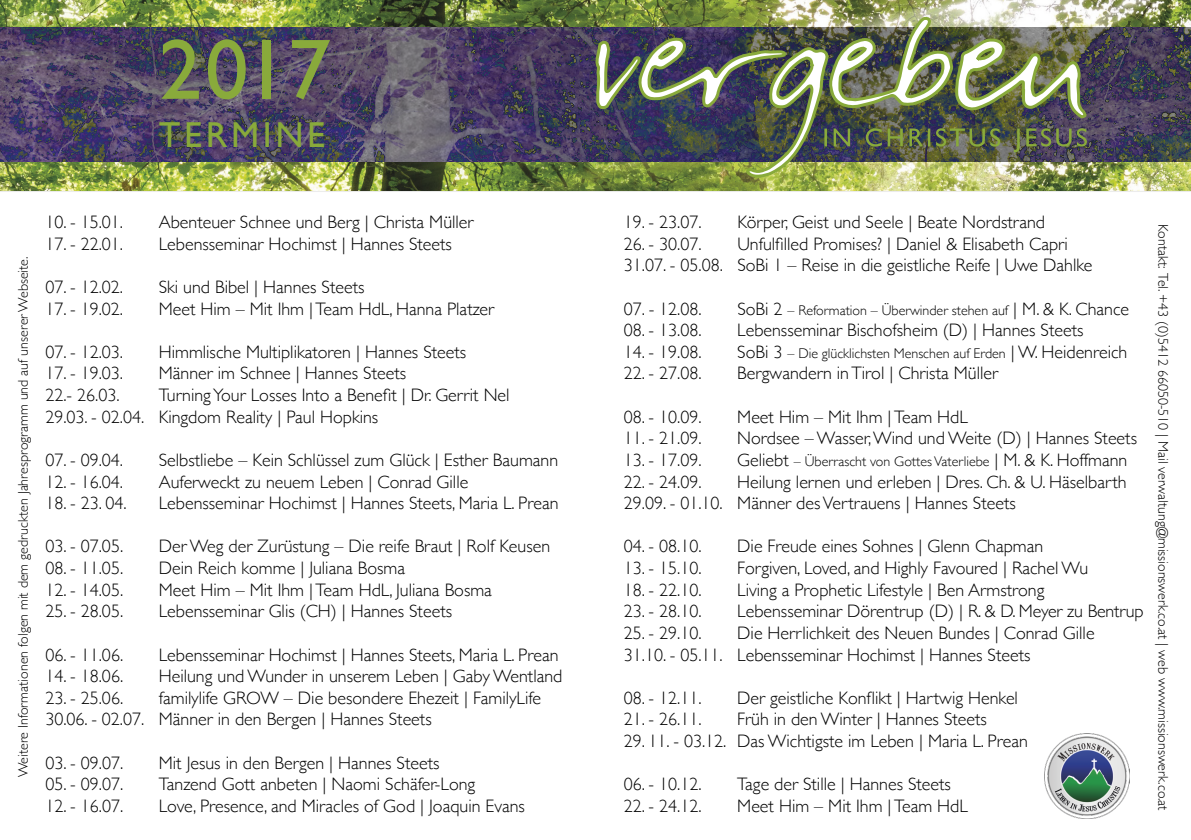
<style>
.page{position:relative;width:1191px;height:840px;background:#fff}
.page>*{position:absolute;margin:0;border:0;box-sizing:border-box;transform-origin:0 0}
.t1{font:86px "Gill Sans";color:#89aa3b}
.t2{font:36px "Gill Sans";letter-spacing:.1em;color:#89aa3b}
.t3{font:300 18px/21.6px "Gill Sans";color:#000}
.t4{font:300 14px "Gill Sans";color:#000}
.s1{font-size:18px}
</style>
<div class="page">
<img style="left:0;top:0;width:1191px;height:192px">
<img style="left:0;top:27px;width:1191px;height:135px">
<img style="left:595px;top:16px;width:490px;height:163px">
<img style="left:824px;top:128px;width:263px;height:24px">
<img style="left:1044px;top:733px;width:85px;height:85px">
<h1 class="t1" style="left:159px;top:19px;width:173px">2017</h1>
<h2 class="t2" style="left:159px;top:113px;width:168px">TERMINE</h2>
<p class="t4" style="left:12px;top:776px;width:522px;rotate:-90deg">Weitere Informationen folgen mit dem gedruckten Jahresprogramm und auf unserer Webseite.</p>
<p class="t3" style="left:45px;top:210px;width:79px">10. - 15.01.</p>
<p class="t3" style="left:159px;top:210px;width:316px">Abenteuer Schnee und Berg | Christa Müller</p>
<p class="t3" style="left:45px;top:232px;width:79px">17. - 22.01.</p>
<p class="t3" style="left:159px;top:232px;width:295px">Lebensseminar Hochimst | Hannes Steets</p>
<p class="t3" style="left:45px;top:275px;width:79px">07. - 12.02.</p>
<p class="t3" style="left:159px;top:275px;width:207px">Ski und Bibel | Hannes Steets</p>
<p class="t3" style="left:45px;top:297px;width:79px">17. - 19.02.</p>
<p class="t3" style="left:159px;top:297px;width:337px">Meet Him – Mit Ihm | Team HdL, Hanna Platzer</p>
<p class="t3" style="left:45px;top:340px;width:79px">07. - 12.03.</p>
<p class="t3" style="left:159px;top:340px;width:309px">Himmlische Multiplikatoren | Hannes Steets</p>
<p class="t3" style="left:45px;top:362px;width:79px">17. - 19.03.</p>
<p class="t3" style="left:159px;top:362px;width:249px">Männer im Schnee | Hannes Steets</p>
<p class="t3" style="left:45px;top:383px;width:76px">22.- 26.03.</p>
<p class="t3" style="left:45px;top:383px;width:466px;text-indent:113px">Turning Your Losses Into a Benefit | Dr. Gerrit Nel<br>29.03. - 02.04. Kingdom Reality | Paul Hopkins</p>
<p class="t3" style="left:45px;top:448px;width:79px">07. - 09.04.</p>
<p class="t3" style="left:159px;top:448px;width:401px">Selbstliebe – Kein Schlüssel zum Glück | Esther Baumann</p>
<p class="t3" style="left:45px;top:470px;width:79px">12. - 16.04.</p>
<p class="t3" style="left:159px;top:470px;width:311px">Auferweckt zu neuem Leben | Conrad Gille</p>
<p class="t3" style="left:45px;top:491px;width:83px">18. - 23. 04.</p>
<p class="t3" style="left:159px;top:491px;width:401px">Lebensseminar Hochimst | Hannes Steets, Maria L. Prean</p>
<p class="t3" style="left:45px;top:534px;width:79px">03. - 07.05.</p>
<p class="t3" style="left:159px;top:534px;width:393px">Der Weg der Zurüstung – Die reife Braut | Rolf Keusen</p>
<p class="t3" style="left:45px;top:556px;width:79px">08. - 11.05.</p>
<p class="t3" style="left:159px;top:556px;width:248px">Dein Reich komme | Juliana Bosma</p>
<p class="t3" style="left:45px;top:578px;width:79px">12. - 14.05.</p>
<p class="t3" style="left:159px;top:578px;width:334px">Meet Him – Mit Ihm | Team HdL, Juliana Bosma</p>
<p class="t3" style="left:45px;top:599px;width:79px">25. - 28.05.</p>
<p class="t3" style="left:159px;top:599px;width:295px">Lebensseminar Glis (CH) | Hannes Steets</p>
<p class="t3" style="left:45px;top:642px;width:79px">06. - 11.06.</p>
<p class="t3" style="left:159px;top:642px;width:401px">Lebensseminar Hochimst | Hannes Steets, Maria L. Prean</p>
<p class="t3" style="left:45px;top:664px;width:79px">14. - 18.06.</p>
<p class="t3" style="left:159px;top:664px;width:405px">Heilung und Wunder in unserem Leben | Gaby Wentland</p>
<p class="t3" style="left:45px;top:686px;width:79px">23. - 25.06.</p>
<p class="t3" style="left:45px;top:686px;width:497px;text-indent:113px">familylife GROW – Die besondere Ehezeit | FamilyLife<br>30.06. - 02.07. Männer in den Bergen | Hannes Steets</p>
<p class="t3" style="left:45px;top:750px;width:79px">03. - 09.07.</p>
<p class="t3" style="left:159px;top:750px;width:282px">Mit Jesus in den Bergen | Hannes Steets</p>
<p class="t3" style="left:45px;top:772px;width:79px">05. - 09.07.</p>
<p class="t3" style="left:159px;top:772px;width:318px">Tanzend Gott anbeten | Naomi Schäfer-Long</p>
<p class="t3" style="left:45px;top:794px;width:79px">12. - 16.07.</p>
<p class="t3" style="left:159px;top:794px;width:368px">Love, Presence, and Miracles of God | Joaquin Evans</p>
<p class="t3" style="left:624px;top:210px;width:79px">19. - 23.07.</p>
<p class="t3" style="left:737px;top:210px;width:309px">Körper, Geist und Seele | Beate Nordstrand</p>
<p class="t3" style="left:624px;top:232px;width:79px">26. - 30.07.</p>
<p class="t3" style="left:624px;top:232px;width:470px;text-indent:113px">Unfulfilled Promises? | Daniel &amp; Elisabeth Capri<br>31.07. - 05.08. SoBi 1 – Reise in die geistliche Reife | Uwe Dahlke</p>
<p class="t3" style="left:624px;top:297px;width:79px">07. - 12.08.</p>
<p class="t4" style="left:737px;top:299px;width:393px"><span class="s1">SoBi 2</span> – Reformation – Überwinder stehen auf <span class="s1">| M. &amp; K. Chance</span></p>
<p class="t3" style="left:624px;top:318px;width:79px">08. - 13.08.</p>
<p class="t3" style="left:737px;top:318px;width:348px">Lebensseminar Bischofsheim (D) | Hannes Steets</p>
<p class="t3" style="left:624px;top:340px;width:79px">14. - 19.08.</p>
<p class="t4" style="left:737px;top:342px;width:392px"><span class="s1">SoBi 3</span> – Die glücklichsten Menschen auf Erden <span class="s1">| W. Heidenreich</span></p>
<p class="t3" style="left:624px;top:362px;width:79px">22. - 27.08.</p>
<p class="t3" style="left:737px;top:362px;width:262px">Bergwandern in Tirol | Christa Müller</p>
<p class="t3" style="left:624px;top:405px;width:79px">08. - 10.09.</p>
<p class="t3" style="left:737px;top:405px;width:232px">Meet Him – Mit Ihm | Team HdL</p>
<p class="t3" style="left:624px;top:426px;width:79px">11. - 21.09.</p>
<p class="t3" style="left:737px;top:426px;width:401px">Nordsee – Wasser, Wind und Weite (D) | Hannes Steets</p>
<p class="t3" style="left:624px;top:448px;width:79px">13. - 17.09.</p>
<p class="t4" style="left:737px;top:450px;width:391px"><span class="s1">Geliebt</span> – Überrascht von Gottes Vaterliebe <span class="s1">| M. &amp; K. Hoffmann</span></p>
<p class="t3" style="left:624px;top:470px;width:79px">22. - 24.09.</p>
<p class="t3" style="left:624px;top:470px;width:504px;text-indent:113px">Heilung lernen und erleben | Dres. Ch. &amp; U. Häselbarth<br>29.09. - 01.10. Männer des Vertrauens | Hannes Steets</p>
<p class="t3" style="left:624px;top:534px;width:79px">04. - 08.10.</p>
<p class="t3" style="left:737px;top:534px;width:307px">Die Freude eines Sohnes | Glenn Chapman</p>
<p class="t3" style="left:624px;top:556px;width:79px">13. - 15.10.</p>
<p class="t3" style="left:737px;top:556px;width:352px">Forgiven, Loved, and Highly Favoured | Rachel Wu</p>
<p class="t3" style="left:624px;top:578px;width:79px">18. - 22.10.</p>
<p class="t3" style="left:737px;top:578px;width:309px">Living a Prophetic Lifestyle | Ben Armstrong</p>
<p class="t3" style="left:624px;top:599px;width:79px">23. - 28.10.</p>
<p class="t3" style="left:737px;top:599px;width:408px">Lebensseminar Dörentrup (D) | R. &amp; D. Meyer zu Bentrup</p>
<p class="t3" style="left:624px;top:621px;width:79px">25. - 29.10.</p>
<p class="t3" style="left:624px;top:621px;width:472px;text-indent:113px">Die Herrlichkeit des Neuen Bundes | Conrad Gille<br>31.10. - 05.11. Lebensseminar Hochimst | Hannes Steets</p>
<p class="t3" style="left:624px;top:686px;width:79px">08. - 12.11.</p>
<p class="t3" style="left:737px;top:686px;width:282px">Der geistliche Konflikt | Hartwig Henkel</p>
<p class="t3" style="left:624px;top:707px;width:79px">21. - 26.11.</p>
<p class="t3" style="left:737px;top:707px;width:251px">Früh in den Winter | Hannes Steets</p>
<p class="t3" style="left:624px;top:729px;width:405px">29. 11. - 03.12. Das Wichtigste im Leben | Maria L. Prean</p>
<p class="t3" style="left:624px;top:772px;width:79px">06. - 10.12.</p>
<p class="t3" style="left:737px;top:772px;width:215px">Tage der Stille | Hannes Steets</p>
<p class="t3" style="left:624px;top:794px;width:79px">22. - 24.12.</p>
<p class="t3" style="left:737px;top:794px;width:232px">Meet Him – Mit Ihm | Team HdL</p>
<p class="t4" style="left:1174px;top:224px;width:588px;rotate:90deg">Kontakt: Tel. +43 (0)5412 66050-510 | Mail verwaltung@missionswerk.co.at | web www.missionswerk.co.at</p>
</div>
